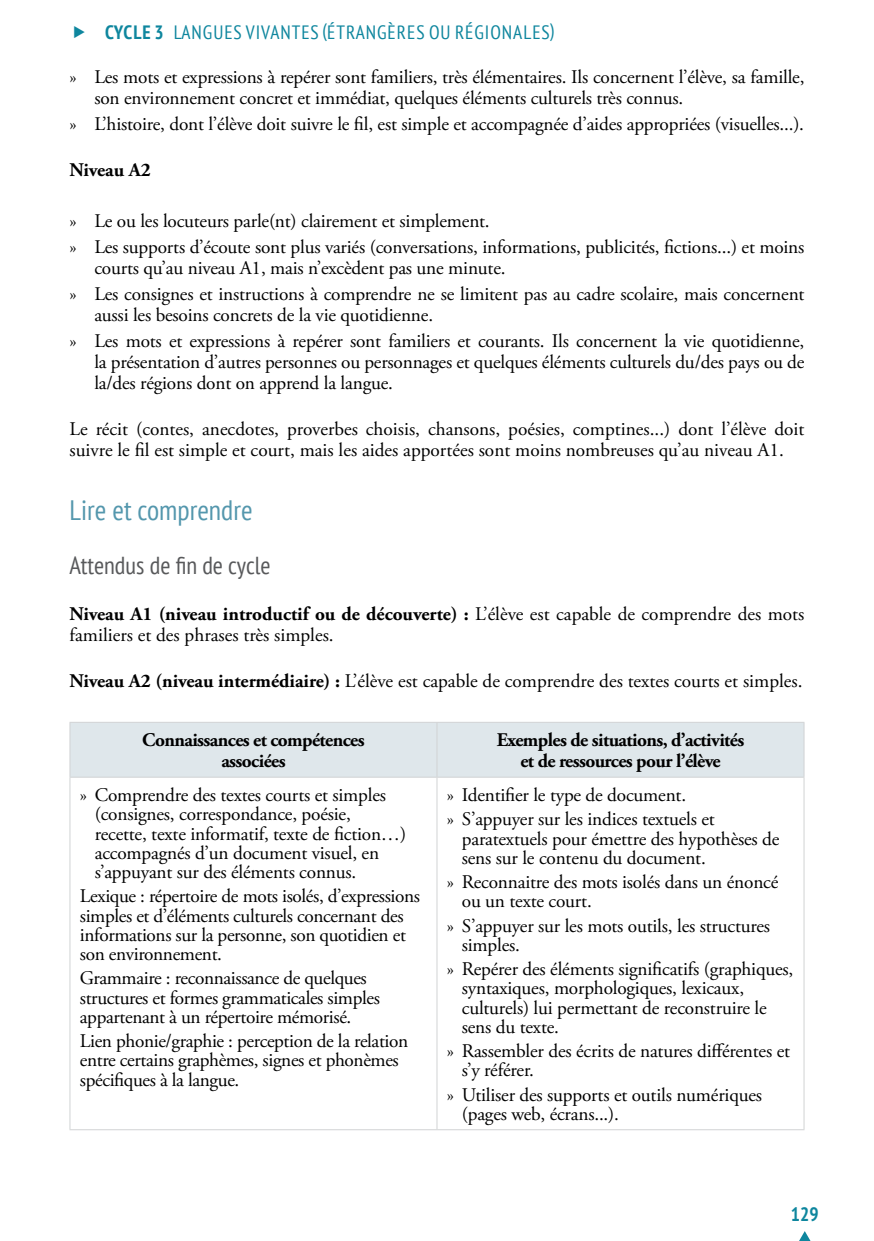
<style>
.page{position:relative;width:874px;height:1241px;background:#fff}
.page>*{position:absolute;margin:0;border:0;box-sizing:border-box;transform-origin:0 0}
.t1{font:condensed 28px "PT Sans";color:#5497ad}
.t2{font:condensed 24.5px "PT Sans";color:#58595b}
.t3{font:19.25px/19.2px "Adobe Garamond Pro";letter-spacing:-.01em;color:#000}
.t4{font:700 19.25px/21px "Adobe Garamond Pro";letter-spacing:-.03em;color:#000;text-align:center}
.t5{font:condensed 19.25px "PT Sans";letter-spacing:.05em;color:#0e869e}
.t6{font:700 19.25px "Adobe Garamond Pro";color:#000}
.t7{font:700 condensed 19.25px "PT Sans";color:#0e869e}
.s1{font-weight:700}
</style>
<div class="page">
<svg style="left:799px;top:1231px;width:11px;height:9px"></svg>
<div style="left:70px;top:722px;width:733px;height:54px;background:#dfe7eb"></div>
<hr style="left:69px;top:721px;width:368px;height:1px;background:#d1d3d4">
<hr style="left:69px;top:722px;width:1px;height:54px;background:#d1d3d4">
<hr style="left:437px;top:721px;width:367px;height:1px;background:#d1d3d4">
<hr style="left:436px;top:722px;width:1px;height:54px;background:#d1d3d4">
<hr style="left:803px;top:722px;width:1px;height:54px;background:#d1d3d4">
<hr style="left:69px;top:776px;width:368px;height:1px;background:#d1d3d4">
<hr style="left:69px;top:777px;width:1px;height:352px;background:#d1d3d4">
<hr style="left:437px;top:776px;width:367px;height:1px;background:#d1d3d4">
<hr style="left:436px;top:777px;width:1px;height:352px;background:#d1d3d4">
<hr style="left:803px;top:777px;width:1px;height:352px;background:#d1d3d4">
<hr style="left:69px;top:1129px;width:368px;height:1px;background:#d1d3d4">
<hr style="left:437px;top:1129px;width:367px;height:1px;background:#d1d3d4">
<p class="t5" style="left:105px;top:20px;width:359px"><span class="s1">Cycle 3</span> Langues vivantes (ÉTRANGÈRES OU RÉGI</p>
<p class="t5" style="left:490px;top:20px;width:66px">ONALES)</p>
<p class="t3" style="left:94px;top:67px;width:711px;line-height:21px;text-indent:-25px">» Les mots et expressions à repérer sont familiers, très élémentaires. Ils concernent l’élève, sa famille, son environnement concret et immédiat, quelques éléments culturels très connus.</p>
<p class="t3" style="left:69px;top:115px;width:735px">» L’histoire, dont l’élève doit suivre le fil, est simple et accompagnée d’aides appropriées (visuelles...).</p>
<p class="t6" style="left:69px;top:159px;width:83px">Niveau A2</p>
<p class="t3" style="left:69px;top:209px;width:736px;line-height:25.9px">» Le ou les locuteurs parle(nt) clairement et simplement.<br>» Les supports d’écoute sont plus variés (conversations, informations, publicités, fictions...) et moins</p>
<p class="t3" style="left:69px;top:256px;width:736px;line-height:25.9px;text-indent:25px">courts qu’au niveau A1, mais n’excèdent pas une minute.<br>» Les consignes et instructions à comprendre ne se limitent pas au cadre scolaire, mais concernent</p>
<p class="t3" style="left:69px;top:303px;width:736px;line-height:25.9px;text-indent:25px">aussi les besoins concrets de la vie quotidienne.<br>» Les mots et expressions à repérer sont familiers et courants. Ils concernent la vie quotidienne,</p>
<p class="t3" style="left:94px;top:352px;width:711px;line-height:21px">la présentation d’autres personnes ou personnages et quelques éléments culturels du/des pays ou de la/des régions dont on apprend la langue.</p>
<p class="t3" style="left:69px;top:419px;width:736px;line-height:21px">Le récit (contes, anecdotes, proverbes choisis, chansons, poésies, comptines...) dont l’élève doit suivre le fil est simple et court, mais les aides apportées sont moins nombreuses qu’au niveau A1.</p>
<h1 class="t1" style="left:69px;top:492px;width:184px">Lire et comprendre</h1>
<p class="t2" style="left:69px;top:550px;width:202px">Attendus de fin de cycle</p>
<p class="t3" style="left:69px;top:604px;width:736px;line-height:21px"><span class="s1">Niveau A1 (niveau introductif ou de découverte) :</span> L’élève est capable de comprendre des mots familiers et des phrases très simples.</p>
<p class="t3" style="left:69px;top:672px;width:734px"><span class="s1">Niveau A2 (niveau intermédiaire) :</span> L’élève est capable de comprendre des textes courts et simples.</p>
<p class="t4" style="left:142px;top:729px;width:224px">Connaissances et compétences associées</p>
<p class="t4" style="left:496px;top:729px;width:249px">Exemples de situations, d’activités et de ressources pour l’élève</p>
<p class="t3" style="left:95px;top:786px;width:313px;text-indent:-15px">» Comprendre des textes courts et simples (consignes, correspondance, poésie, recette, texte informatif, texte de fiction…) accompagnés d’un document visuel, en s’appuyant sur des éléments connus.</p>
<p class="t3" style="left:80px;top:887px;width:341px">Lexique : répertoire de mots isolés, d’expressions simples et d’éléments culturels concernant des informations sur la personne, son quotidien et son environnement.</p>
<p class="t3" style="left:80px;top:969px;width:301px">Grammaire : reconnaissance de quelques structures et formes grammaticales simples appartenant à un répertoire mémorisé.</p>
<p class="t3" style="left:80px;top:1031px;width:329px">Lien phonie/graphie : perception de la relation entre certains graphèmes, signes et phonèmes spécifiques à la langue.</p>
<p class="t3" style="left:446px;top:783px;width:269px;line-height:24.2px">» Identifier le type de document.<br>» S’appuyer sur les indices textuels et</p>
<p class="t3" style="left:461px;top:829px;width:319px">paratextuels pour émettre des hypothèses de sens sur le contenu du document.</p>
<p class="t3" style="left:461px;top:872px;width:318px;text-indent:-15px">» Reconnaitre des mots isolés dans un énoncé ou un texte court.</p>
<p class="t3" style="left:461px;top:916px;width:309px;text-indent:-15px">» S’appuyer sur les mots outils, les structures simples.</p>
<p class="t3" style="left:461px;top:959px;width:333px;text-indent:-15px">» Repérer des éléments significatifs (graphiques, syntaxiques, morphologiques, lexicaux, culturels) lui permettant de reconstruire le sens du texte.</p>
<p class="t3" style="left:461px;top:1041px;width:329px;text-indent:-15px">» Rassembler des écrits de natures différentes et s’y référer.</p>
<p class="t3" style="left:461px;top:1085px;width:301px;text-indent:-15px">» Utiliser des supports et outils numériques (pages web, écrans...).</p>
<p class="t7" style="left:790px;top:1201px;width:29px">129</p>
</div>
